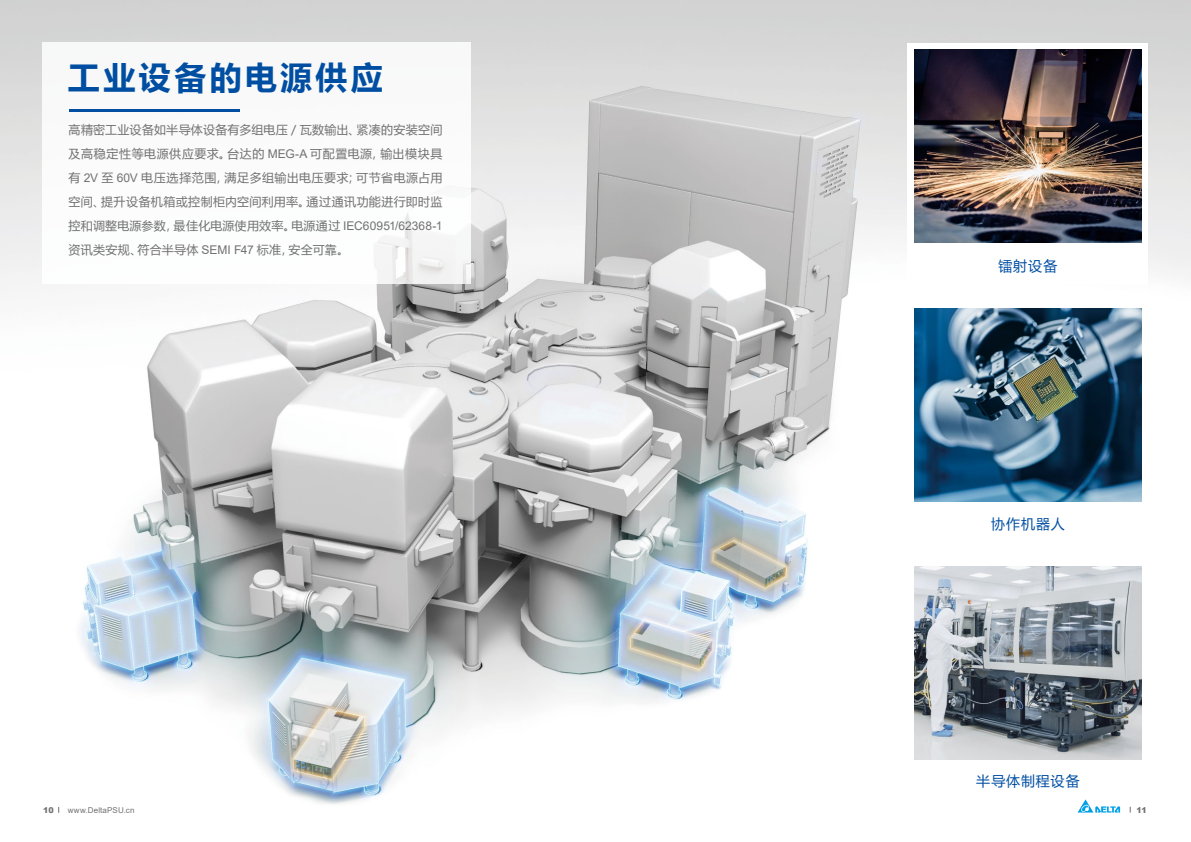
<style>
.page{position:relative;width:1191px;height:842px;background:#fff}
.page>*{position:absolute;margin:0;border:0;box-sizing:border-box;transform-origin:0 0}
.t1{font:700 32px "Microsoft Ya Hei";letter-spacing:.105em;color:#004ea2}
.t2{font:14px "Microsoft Ya Hei";letter-spacing:.065em;color:#004ea2}
.t3{font:12px/24px "Microsoft Ya Hei";letter-spacing:.02em;color:#727171;text-align:justify}
.t4{font:8px "Arial";letter-spacing:.015em;color:#727171}
.t5{font:900 8px "Arial";color:#727171}
.s1{font-family:"Arial"}
</style>
<div class="page">
<img style="left:0;top:0;width:1191px;height:813px">
<img style="left:43px;top:43px;width:428px;height:241px">
<hr style="left:70px;top:109px;width:170px;height:3px;background:#004ea2">
<div style="left:907px;top:301px;width:241px;height:240px;background:#fff"></div>
<div style="left:907px;top:559px;width:241px;height:240px;background:#fff"></div>
<div style="left:907px;top:43px;width:241px;height:240px;background:#fff"></div>
<img style="left:914px;top:566px;width:227px;height:193px">
<img style="left:914px;top:308px;width:227px;height:193px">
<img style="left:914px;top:50px;width:227px;height:192px">
<svg style="left:1077px;top:799px;width:43px;height:13px"></svg>
<h1 class="t1" style="left:68px;top:56px;width:316px">工业设备的电源供应</h1>
<p class="t3" style="left:69px;top:118px;width:375px">高精密工业设备如半导体设备有多组电压 / 瓦数输出、紧凑的安装空间及高稳定性等电源供应要求。台达的 <span class="s1">MEG-A</span> 可配置电源，输出模块具有 <span class="s1">2V</span> 至 <span class="s1">60V</span> 电压选择范围，满足多组输出电压要求；可节省电源占用空间、提升设备机箱或控制柜内空间利用率。通过通讯功能进行即时监控和调整电源参数，最佳化电源使用效率。电源通过 <span class="s1">IEC60951/62368-1</span>资讯类安规、符合半导体 <span class="s1">SEMI F47</span> 标准，安全可靠。</p>
<p class="t2" style="left:998px;top:256px;width:60px">镭射设备</p>
<p class="t2" style="left:991px;top:514px;width:75px">协作机器人</p>
<p class="t2" style="left:976px;top:771px;width:105px">半导体制程设备</p>
<p class="t5" style="left:43px;top:804px;width:12px">10</p>
<p class="t4" style="left:68px;top:804px;width:68px">www.DeltaPSU.cn</p>
<p class="t5" style="left:1136px;top:804px;width:12px">11</p>
</div>
